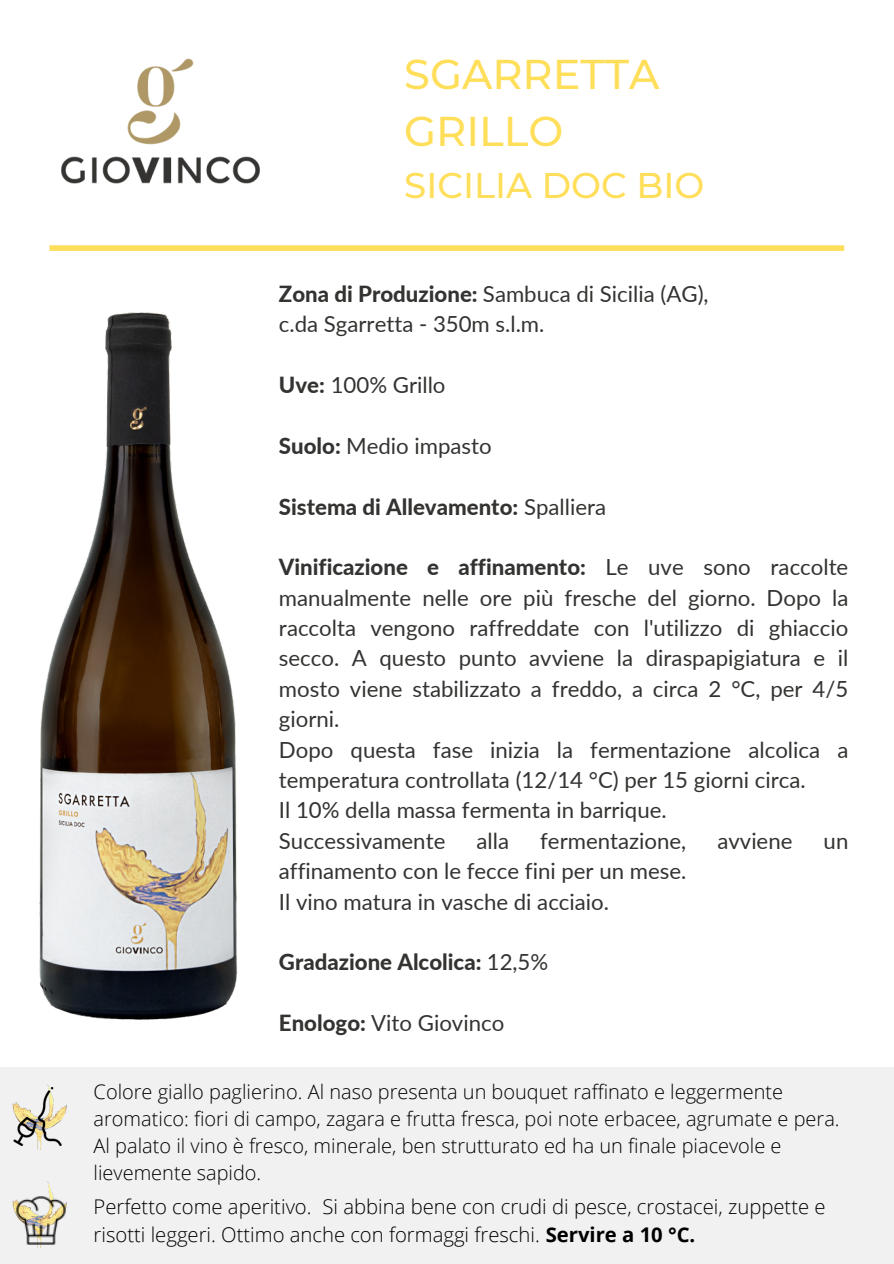
<style>
.page{position:relative;width:894px;height:1264px;background:#fff}
.page>*{position:absolute;margin:0;border:0;box-sizing:border-box;transform-origin:0 0}
.t1{font:500 41.55px "Montserrat";color:#ffde59}
.t2{font:500 35.55px "Montserrat";color:#ffde59}
.t3{font:22.2px/30.3px "Lato";color:#343331;text-align:justify}
.t4{font:800 22.2px "Lato";color:#343331}
.t5{font:300 20.25px/28.2px "Open Sans";color:#000}
.t6{font:300 19.95px/27px "Open Sans";color:#000}
.s1{font-weight:800}
.s2{font-weight:400}
.s3{font-weight:700}
</style>
<div class="page">
<img style="left:61px;top:58px;width:199px;height:126px">
<div style="left:49px;top:245px;width:794px;height:6px;background:#ffde59"></div>
<div style="left:0;top:1067px;width:893px;height:196px;background:#f1f1f1"></div>
<img style="left:18px;top:1144px;width:44px;height:5px">
<img style="left:13px;top:1120px;width:49px;height:24px">
<img style="left:12px;top:1181px;width:55px;height:66px">
<img style="left:15px;top:1195px;width:51px;height:50px">
<img style="left:12px;top:245px;width:428px;height:875px">
<p class="t1" style="left:404px;top:48px;width:257px">SGARRETTA</p>
<p class="t1" style="left:404px;top:106px;width:161px">GRILLO</p>
<p class="t2" style="left:404px;top:163px;width:301px">SICILIA DOC BIO</p>
<p class="t3" style="left:279px;top:278px;width:431px"><span class="s1">Zona di Produzione:</span> Sambuca di Sicilia (AG),</p>
<p class="t3" style="left:279px;top:308px;width:267px">c.da Sgarretta - 350m s.l.m.</p>
<p class="t3" style="left:279px;top:369px;width:168px"><span class="s1">Uve:</span> 100% Grillo</p>
<p class="t3" style="left:279px;top:430px;width:214px"><span class="s1">Suolo:</span> Medio impasto</p>
<p class="t4" style="left:279px;top:492px;width:328px">Sistema di Allevamento: <span class="s2">Spalliera</span></p>
<p class="t3" style="left:279px;top:551px;width:570px"><span class="s1">Vinificazione e affinamento:</span> Le uve sono raccolte manualmente nelle ore più fresche del giorno. Dopo la raccolta vengono raffreddate con l'utilizzo di ghiaccio secco. A questo punto avviene la diraspapigiatura e il mosto viene stabilizzato a freddo, a circa 2 °C, per 4/5 giorni.</p>
<p class="t3" style="left:279px;top:734px;width:570px">Dopo questa fase inizia la fermentazione alcolica a temperatura controllata (12/14 °C) per 15 giorni circa.</p>
<p class="t3" style="left:279px;top:794px;width:389px">Il 10% della massa fermenta in barrique.</p>
<p class="t3" style="left:279px;top:825px;width:168px">Successivamente</p>
<p class="t3" style="left:476px;top:825px;width:34px">alla</p>
<p class="t3" style="left:540px;top:825px;width:147px">fermentazione,</p>
<p class="t3" style="left:717px;top:825px;width:77px">avviene</p>
<p class="t3" style="left:823px;top:825px;width:26px">un</p>
<p class="t3" style="left:279px;top:855px;width:409px">affinamento con le fecce fini per un mese.</p>
<p class="t3" style="left:279px;top:885px;width:331px">Il vino matura in vasche di acciaio.</p>
<p class="t4" style="left:279px;top:948px;width:271px">Gradazione Alcolica: <span class="s2">12,5%</span></p>
<p class="t3" style="left:279px;top:1007px;width:227px"><span class="s1">Enologo:</span> Vito Giovinco</p>
<p class="t6" style="left:94px;top:1077px;width:747px">Colore giallo paglierino. Al naso presenta un bouquet raffinato e leggermente aromatico: fiori di campo, zagara e frutta fresca, poi note erbacee, agrumate e pera.</p>
<p class="t6" style="left:94px;top:1131px;width:689px">Al palato il vino è fresco, minerale, ben strutturato ed ha un finale piacevole e lievemente sapido.</p>
<p class="t5" style="left:94px;top:1191px;width:733px">Perfetto come aperitivo. Si abbina bene con crudi di pesce, crostacei, zuppette e risotti leggeri. Ottimo anche con formaggi freschi. <span class="s3">Servire a 10 °C.</span></p>
</div>
